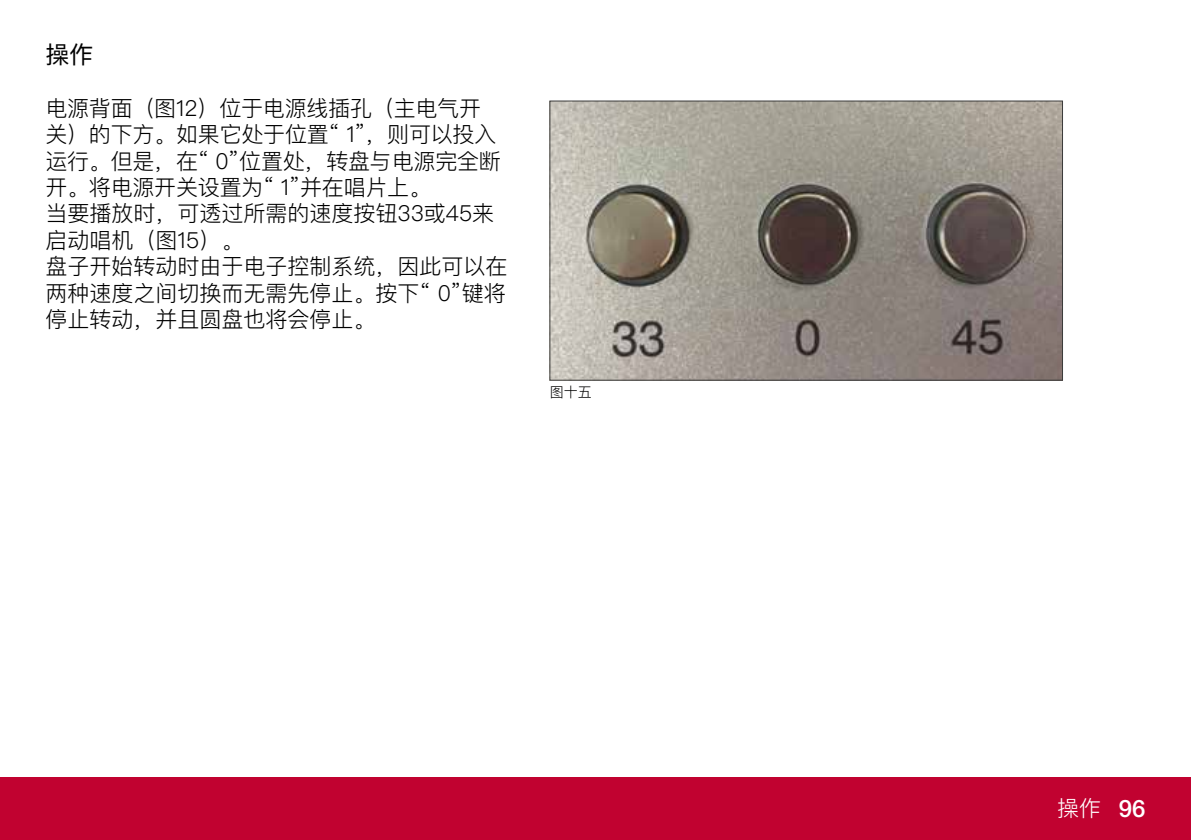
<style>
.page{position:relative;width:1191px;height:840px;background:#fff}
.page>*{position:absolute;margin:0;border:0;box-sizing:border-box;transform-origin:0 0}
.t1{font:24px "Ping Fang SC";color:#000}
.t2{font:300 22px/26.4px "Ping Fang SC";color:#000}
.t3{font:300 22px "Ping Fang SC";color:#fff}
.t4{font:300 14px "Ping Fang SC";color:#000}
.s1{font-family:"Helvetica Neue LTW1 G";font-weight:500;font-size:24px}
</style>
<div class="page">
<div style="left:0;top:777px;width:1191px;height:62px;background:#c10230"></div>
<img style="left:551px;top:102px;width:510px;height:276px">
<div style="left:549px;top:100px;width:514px;height:280px;border:1px solid #3c3c3b"></div>
<p class="t1" style="left:45px;top:39px;width:49px">操作</p>
<p class="t2" style="left:45px;top:94px;width:463px">电源背面（图12）位于电源线插孔（主电气开关）的下方。如果它处于位置“ 1”，则可以投入运行。但是，在“ 0”位置处，转盘与电源完全断开。将电源开关设置为“ 1”并在唱片上。<br>当要播放时，可透过所需的速度按钮33或45来启动唱机（图15）。<br>盘子开始转动时由于电子控制系统，因此可以在两种速度之间切换而无需先停止。按下“ 0”键将停止转动，并且圆盘也将会停止。</p>
<p class="t4" style="left:550px;top:383px;width:43px">图十五</p>
<p class="t3" style="left:1057px;top:794px;width:90px">操作 <span class="s1">96</span></p>
</div>
